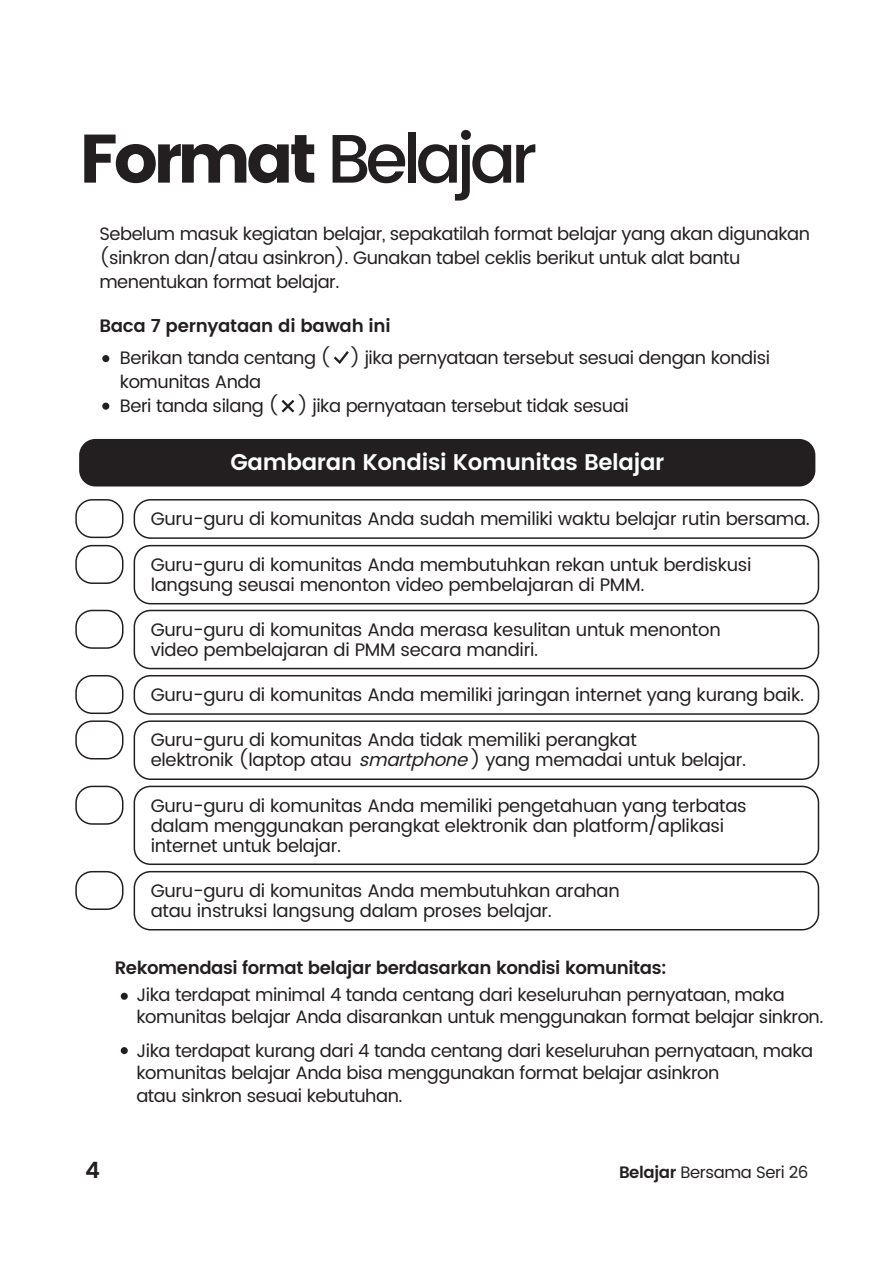
<style>
.page{position:relative;width:893px;height:1263px;background:#fff}
.page>*{position:absolute;margin:0;border:0;box-sizing:border-box;transform-origin:0 0}
.t1{font:500 68.55px "Poppins";letter-spacing:-.075em;color:#231f20}
.t2{font:600 22.65px "Poppins";letter-spacing:-.015em;color:#fff}
.t3{font:600 22.5px "Poppins";color:#231f20}
.t4{font:18.15px/20px "Poppins";letter-spacing:-.015em;color:#231f20}
.t5{font:18px/24px "Poppins";letter-spacing:-.025em;color:#231f20}
.t6{font:600 18px "Poppins";letter-spacing:-.025em;color:#231f20}
.t7{font:16.5px "Poppins";letter-spacing:-.025em;color:#231f20}
.s1{font-weight:400}
.s2{font-style:italic}
.s3{font-weight:600}
</style>
<div class="page">
<svg style="left:334px;top:351px;width:15px;height:13px"></svg>
<svg style="left:282px;top:400px;width:12px;height:12px"></svg>
<div style="left:102px;top:355px;width:7px;height:7px;background:#231f20;border-radius:50%"></div>
<div style="left:102px;top:403px;width:7px;height:7px;background:#231f20;border-radius:50%"></div>
<div style="left:79px;top:439px;width:736px;height:47px;background:#231f20;border-radius:16px"></div>
<div style="left:75px;top:499px;width:48px;height:39px;border:2px solid #231f20;border-radius:16px"></div>
<div style="left:75px;top:610px;width:48px;height:39px;border:2px solid #231f20;border-radius:16px"></div>
<div style="left:75px;top:545px;width:48px;height:39px;border:2px solid #231f20;border-radius:16px"></div>
<div style="left:75px;top:675px;width:48px;height:39px;border:2px solid #231f20;border-radius:16px"></div>
<div style="left:75px;top:720px;width:48px;height:39px;border:2px solid #231f20;border-radius:16px"></div>
<div style="left:75px;top:786px;width:48px;height:39px;border:2px solid #231f20;border-radius:16px"></div>
<div style="left:75px;top:871px;width:48px;height:39px;border:2px solid #231f20;border-radius:16px"></div>
<div style="left:134px;top:499px;width:685px;height:40px;border:2px solid #231f20;border-radius:16px"></div>
<div style="left:134px;top:610px;width:685px;height:59px;border:2px solid #231f20;border-radius:16px"></div>
<div style="left:134px;top:545px;width:685px;height:59px;border:2px solid #231f20;border-radius:16px"></div>
<div style="left:134px;top:675px;width:685px;height:40px;border:2px solid #231f20;border-radius:16px"></div>
<div style="left:134px;top:720px;width:685px;height:60px;border:2px solid #231f20;border-radius:16px"></div>
<div style="left:134px;top:786px;width:685px;height:79px;border:2px solid #231f20;border-radius:16px"></div>
<div style="left:134px;top:871px;width:685px;height:59px;border:2px solid #231f20;border-radius:16px"></div>
<div style="left:121px;top:993px;width:7px;height:7px;background:#231f20;border-radius:50%"></div>
<div style="left:121px;top:1047px;width:7px;height:7px;background:#231f20;border-radius:50%"></div>
<h1 class="t1" style="left:79px;top:108px;width:460px"><span class="s1">Format</span> Belajar</h1>
<p class="t5" style="left:99px;top:223px;width:712px">Sebelum masuk kegiatan belajar, sepakatilah format belajar yang akan digunakan (sinkron dan/atau asinkron). Gunakan tabel ceklis berikut untuk alat bantu menentukan format belajar.</p>
<p class="t6" style="left:99px;top:312px;width:293px">Baca 7 pernyataan di bawah ini</p>
<p class="t5" style="left:120px;top:346px;width:652px">Berikan tanda centang ( ) jika pernyataan tersebut sesuai dengan kondisi komunitas Anda<br>Beri tanda silang ( ) jika pernyataan tersebut tidak sesuai</p>
<p class="t2" style="left:230px;top:445px;width:435px">Gambaran Kondisi Komunitas Belajar</p>
<p class="t4" style="left:151px;top:509px;width:661px">Guru-guru di komunitas Anda sudah memiliki waktu belajar rutin bersama.</p>
<p class="t4" style="left:151px;top:555px;width:602px">Guru-guru di komunitas Anda membutuhkan rekan untuk berdiskusi langsung seusai menonton video pembelajaran di PMM.</p>
<p class="t4" style="left:151px;top:620px;width:571px">Guru-guru di komunitas Anda merasa kesulitan untuk menonton video pembelajaran di PMM secara mandiri.</p>
<p class="t4" style="left:151px;top:685px;width:655px">Guru-guru di komunitas Anda memiliki jaringan internet yang kurang baik.</p>
<p class="t4" style="left:151px;top:731px;width:488px">Guru-guru di komunitas Anda tidak memiliki perangkat elektronik (laptop atau <span class="s2">smartphone</span></p>
<p class="t4" style="left:470px;top:751px;width:277px">) yang memadai untuk belajar.</p>
<p class="t4" style="left:151px;top:796px;width:598px">Guru-guru di komunitas Anda memiliki pengetahuan yang terbatas dalam menggunakan perangkat elektronik dan platform/aplikasi internet untuk belajar.</p>
<p class="t4" style="left:151px;top:881px;width:471px">Guru-guru di komunitas Anda membutuhkan arahan atau instruksi langsung dalam proses belajar.</p>
<p class="t6" style="left:115px;top:955px;width:553px">Rekomendasi format belajar berdasarkan kondisi komunitas:</p>
<p class="t5" style="left:136px;top:984px;width:689px;line-height:22.5px">Jika terdapat minimal 4 tanda centang dari keseluruhan pernyataan, maka komunitas belajar Anda disarankan untuk menggunakan format belajar sinkron.</p>
<p class="t5" style="left:136px;top:1040px;width:678px;line-height:22.5px">Jika terdapat kurang dari 4 tanda centang dari keseluruhan pernyataan, maka komunitas belajar Anda bisa menggunakan format belajar asinkron<br>atau sinkron sesuai kebutuhan.</p>
<p class="t3" style="left:85px;top:1153px;width:16px">4</p>
<p class="t7" style="left:619px;top:1160px;width:191px"><span class="s3">Belajar</span> Bersama Seri 26</p>
</div>
